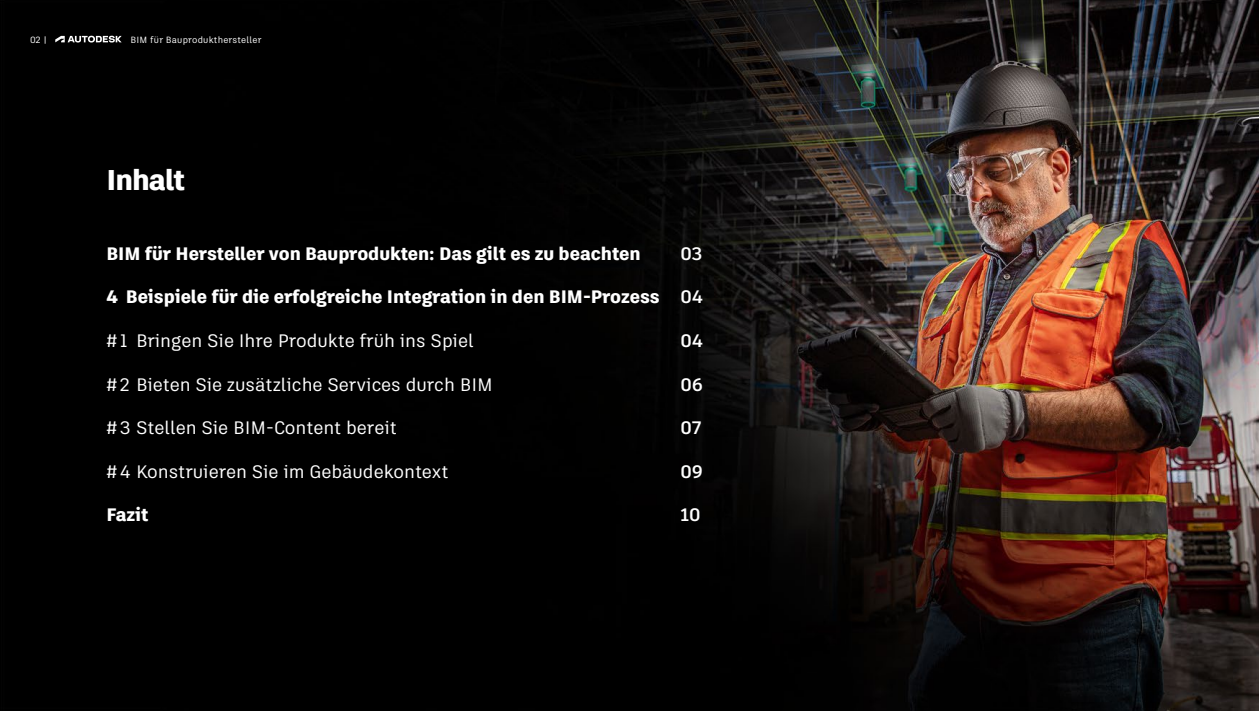
<style>
.page{position:relative;width:1259px;height:711px;background:#fff}
.page>*{position:absolute;margin:0;border:0;box-sizing:border-box;transform-origin:0 0}
.t1{font:800 28.5px "Artifakt Legend";letter-spacing:-.03em;color:#fff}
.t2{font:18px "Artifakt Legend";color:#fff}
.t3{font:800 18px "Artifakt Legend";color:#fff}
.t4{font:700 18px "Artifakt Element";color:#fff}
.t5{font:9px "Artifakt Legend";letter-spacing:.025em;color:#fff}
.s1{font-family:"Artifakt Element";font-weight:700}
</style>
<div class="page">
<img style="left:0;top:0;width:1259px;height:710px">
<svg style="left:55px;top:36px;width:67px;height:6px"></svg>
<p class="t5" style="left:30px;top:33px;width:19px">02 |</p>
<p class="t5" style="left:130px;top:33px;width:133px">BIM für Bauprodukthersteller</p>
<h1 class="t1" style="left:106px;top:160px;width:80px">Inhalt</h1>
<p class="t3" style="left:106px;top:241px;width:536px">BIM für Hersteller von Bauprodukten: Das gilt es zu beachten</p>
<p class="t4" style="left:680px;top:241px;width:23px">03</p>
<p class="t3" style="left:106px;top:284px;width:598px">4 Beispiele für die erfolgreiche Integration in den BIM-Prozess <span class="s1">04</span></p>
<p class="t2" style="left:106px;top:328px;width:369px"># 1 Bringen Sie Ihre Produkte früh ins Spiel</p>
<p class="t4" style="left:680px;top:328px;width:24px">04</p>
<p class="t2" style="left:106px;top:371px;width:388px"># 2 Bieten Sie zusätzliche Services durch BIM</p>
<p class="t4" style="left:680px;top:371px;width:24px">06</p>
<p class="t2" style="left:106px;top:415px;width:292px"># 3 Stellen Sie BIM-Content bereit</p>
<p class="t4" style="left:680px;top:415px;width:22px">07</p>
<p class="t2" style="left:106px;top:458px;width:343px"># 4 Konstruieren Sie im Gebäudekontext</p>
<p class="t4" style="left:680px;top:458px;width:24px">09</p>
<p class="t3" style="left:106px;top:502px;width:44px">Fazit</p>
<p class="t4" style="left:680px;top:502px;width:22px">10</p>
</div>
